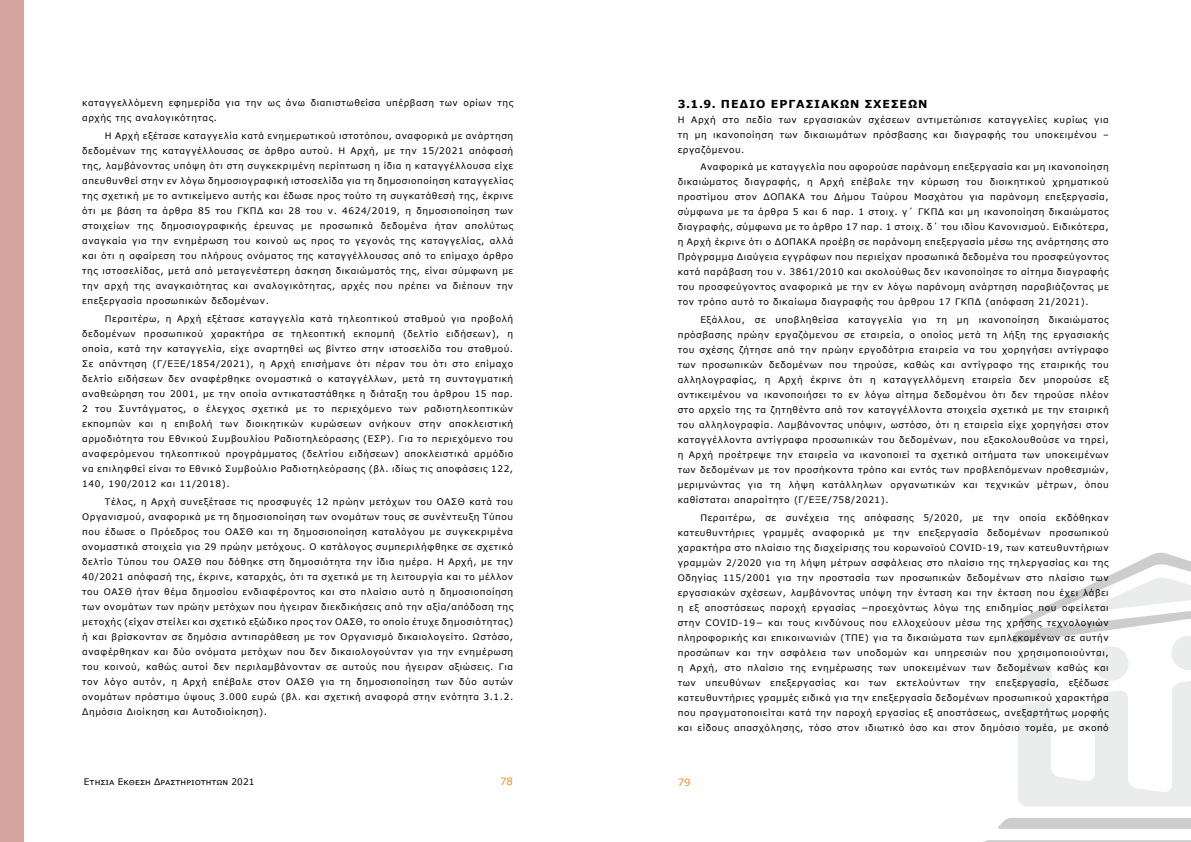
<style>
.page{position:relative;width:1191px;height:842px;background:#fff}
.page>*{position:absolute;margin:0;border:0;box-sizing:border-box;transform-origin:0 0}
.t1{font:700 11px "Verdana";letter-spacing:.085em;color:#000}
.t2{font:10px "Verdana";color:#f68a1e}
.t3{font:9px/15px "Verdana";letter-spacing:.06em;color:#000;text-align:justify}
.t4{font:9px "Verdana";color:#000}
</style>
<div class="page">
<div style="left:998px;top:818px;width:193px;height:11px;background:#cdcdcd"></div>
<svg style="left:984px;top:840px;width:207px;height:2px"></svg>
<div style="left:1094px;top:646px;width:34px;height:35px;background:#ebecec;border-radius:50%"></div>
<div style="left:1017px;top:657px;width:34px;height:34px;background:#ebecec;border-radius:50%"></div>
<svg style="left:1018px;top:679px;width:173px;height:127px"></svg>
<svg style="left:1012px;top:552px;width:179px;height:118px"></svg>
<div style="left:0;top:0;width:23px;height:842px;background:#d5a59f"></div>
<p class="t3" style="left:82px;top:95px;width:432px">καταγγελλόμενη εφημερίδα για την ως άνω διαπιστωθείσα υπέρβαση των ορίων της αρχής της αναλογικότητας.</p>
<p class="t3" style="left:82px;top:128px;width:432px;text-indent:23px">Η Αρχή εξέτασε καταγγελία κατά ενημερωτικού ιστοτόπου, αναφορικά με ανάρτηση δεδομένων της καταγγέλλουσας σε άρθρο αυτού. Η Αρχή, με την 15/2021 απόφασή της, λαμβάνοντας υπόψη ότι στη συγκεκριμένη περίπτωση η ίδια η καταγγέλλουσα είχε απευθυνθεί στην εν λόγω δημοσιογραφική ιστοσελίδα για τη δημοσιοποίηση καταγγελίας της σχετική με το αντικείμενο αυτής και έδωσε προς τούτο τη συγκατάθεσή της, έκρινε ότι με βάση τα άρθρα 85 του ΓΚΠΔ και 28 του ν. 4624/2019, η δημοσιοποίηση των στοιχείων της δημοσιογραφικής έρευνας με προσωπικά δεδομένα ήταν απολύτως αναγκαία για την ενημέρωση του κοινού ως προς το γεγονός της καταγγελίας, αλλά και ότι η αφαίρεση του πλήρους ονόματος της καταγγέλλουσας από το επίμαχο άρθρο της ιστοσελίδας, μετά από μεταγενέστερη άσκηση δικαιώματός της, είναι σύμφωνη με την αρχή της αναγκαιότητας και αναλογικότητας, αρχές που πρέπει να διέπουν την επεξεργασία προσωπικών δεδομένων.</p>
<p class="t3" style="left:82px;top:311px;width:432px;text-indent:23px">Περαιτέρω, η Αρχή εξέτασε καταγγελία κατά τηλεοπτικού σταθμού για προβολή δεδομένων προσωπικού χαρακτήρα σε τηλεοπτική εκπομπή (δελτίο ειδήσεων), η οποία, κατά την καταγγελία, είχε αναρτηθεί ως βίντεο στην ιστοσελίδα του σταθμού.<br>Σε απάντηση (Γ/ΕΞΕ/1854/2021), η Αρχή επισήμανε ότι πέραν του ότι στο επίμαχο δελτίο ειδήσεων δεν αναφέρθηκε ονομαστικά ο καταγγέλλων, μετά τη συνταγματική αναθεώρηση του 2001, με την οποία αντικαταστάθηκε η διάταξη του άρθρου 15 παρ.<br>2 του Συντάγματος, ο έλεγχος σχετικά με το περιεχόμενο των ραδιοτηλεοπτικών εκπομπών και η επιβολή των διοικητικών κυρώσεων ανήκουν στην αποκλειστική αρμοδιότητα του Εθνικού Συμβουλίου Ραδιοτηλεόρασης (ΕΣΡ). Για το περιεχόμενο του αναφερόμενου τηλεοπτικού προγράμματος (δελτίου ειδήσεων) αποκλειστικά αρμόδιο να επιληφθεί είναι το Εθνικό Συμβούλιο Ραδιοτηλεόρασης (βλ. ιδίως τις αποφάσεις 122, 140, 190/2012 και 11/2018).</p>
<p class="t3" style="left:82px;top:494px;width:432px;text-indent:23px">Τέλος, η Αρχή συνεξέτασε τις προσφυγές 12 πρώην μετόχων του ΟΑΣΘ κατά του Οργανισμού, αναφορικά με τη δημοσιοποίηση των ονομάτων τους σε συνέντευξη Τύπου που έδωσε ο Πρόεδρος του ΟΑΣΘ και τη δημοσιοποίηση καταλόγου με συγκεκριμένα ονομαστικά στοιχεία για 29 πρώην μετόχους. Ο κατάλογος συμπεριλήφθηκε σε σχετικό δελτίο Τύπου του ΟΑΣΘ που δόθηκε στη δημοσιότητα την ίδια ημέρα. Η Αρχή, με την 40/2021 απόφασή της, έκρινε, καταρχάς, ότι τα σχετικά με τη λειτουργία και το μέλλον του ΟΑΣΘ ήταν θέμα δημοσίου ενδιαφέροντος και στο πλαίσιο αυτό η δημοσιοποίηση των ονομάτων των πρώην μετόχων που ήγειραν διεκδικήσεις από την αξία/απόδοση της μετοχής (είχαν στείλει και σχετικό εξώδικο προς τον ΟΑΣΘ, το οποίο έτυχε δημοσιότητας) ή και βρίσκονταν σε δημόσια αντιπαράθεση με τον Οργανισμό δικαιολογείτο. Ωστόσο, αναφέρθηκαν και δύο ονόματα μετόχων που δεν δικαιολογούνταν για την ενημέρωση του κοινού, καθώς αυτοί δεν περιλαμβάνονταν σε αυτούς που ήγειραν αξιώσεις. Για τον λόγο αυτόν, η Αρχή επέβαλε στον ΟΑΣΘ για τη δημοσιοποίηση των δύο αυτών ονομάτων πρόστιμο ύψους 3.000 ευρώ (βλ. και σχετική αναφορά στην ενότητα 3.1.2.<br>Δημόσια Διοίκηση και Αυτοδιοίκηση).</p>
<p class="t1" style="left:677px;top:96px;width:251px">3.1.9. ΠΕΔΙΟ ΕΡΓΑΣΙΑΚΩΝ ΣΧΕΣΕΩΝ</p>
<p class="t3" style="left:677px;top:112px;width:432px">Η Αρχή στο πεδίο των εργασιακών σχέσεων αντιμετώπισε καταγγελίες κυρίως για τη μη ικανοποίηση των δικαιωμάτων πρόσβασης και διαγραφής του υποκειμένου – εργαζόμενου.</p>
<p class="t3" style="left:677px;top:160px;width:432px;text-indent:23px">Αναφορικά με καταγγελία που αφορούσε παράνομη επεξεργασία και μη ικανοποίηση δικαιώματος διαγραφής, η Αρχή επέβαλε την κύρωση του διοικητικού χρηματικού προστίμου στον ΔΟΠΑΚΑ του Δήμου Ταύρου Μοσχάτου για παράνομη επεξεργασία, σύμφωνα με τα άρθρα 5 και 6 παρ. 1 στοιχ. γ΄ ΓΚΠΔ και μη ικανοποίηση δικαιώματος διαγραφής, σύμφωνα με το άρθρο 17 παρ. 1 στοιχ. δ΄ του ιδίου Κανονισμού. Ειδικότερα, η Αρχή έκρινε ότι ο ΔΟΠΑΚΑ προέβη σε παράνομη επεξεργασία μέσω της ανάρτησης στο Πρόγραμμα Διαύγεια εγγράφων που περιείχαν προσωπικά δεδομένα του προσφεύγοντος κατά παράβαση του ν. 3861/2010 και ακολούθως δεν ικανοποίησε το αίτημα διαγραφής του προσφεύγοντος αναφορικά με την εν λόγω παράνομη ανάρτηση παραβιάζοντας με τον τρόπο αυτό το δικαίωμα διαγραφής του άρθρου 17 ΓΚΠΔ (απόφαση 21/2021).</p>
<p class="t3" style="left:677px;top:312px;width:432px;text-indent:23px">Εξάλλου, σε υποβληθείσα καταγγελία για τη μη ικανοποίηση δικαιώματος πρόσβασης πρώην εργαζόμενου σε εταιρεία, ο οποίος μετά τη λήξη της εργασιακής του σχέσης ζήτησε από την πρώην εργοδότρια εταιρεία να του χορηγήσει αντίγραφο των προσωπικών δεδομένων που τηρούσε, καθώς και αντίγραφο της εταιρικής του αλληλογραφίας, η Αρχή έκρινε ότι η καταγγελλόμενη εταιρεία δεν μπορούσε εξ αντικειμένου να ικανοποιήσει το εν λόγω αίτημα δεδομένου ότι δεν τηρούσε πλέον στο αρχείο της τα ζητηθέντα από τον καταγγέλλοντα στοιχεία σχετικά με την εταιρική του αλληλογραφία. Λαμβάνοντας υπόψιν, ωστόσο, ότι η εταιρεία είχε χορηγήσει στον καταγγέλλοντα αντίγραφα προσωπικών του δεδομένων, που εξακολουθούσε να τηρεί, η Αρχή προέτρεψε την εταιρεία να ικανοποιεί τα σχετικά αιτήματα των υποκειμένων των δεδομένων με τον προσήκοντα τρόπο και εντός των προβλεπόμενων προθεσμιών, μεριμνώντας για τη λήψη κατάλληλων οργανωτικών και τεχνικών μέτρων, όπου καθίσταται απαραίτητο (Γ/ΕΞΕ/758/2021).</p>
<p class="t3" style="left:677px;top:510px;width:432px;text-indent:23px">Περαιτέρω, σε συνέχεια της απόφασης 5/2020, με την οποία εκδόθηκαν κατευθυντήριες γραμμές αναφορικά με την επεξεργασία δεδομένων προσωπικού χαρακτήρα στο πλαίσιο της διαχείρισης του κορωνοϊού COVID-19, των κατευθυντήριων γραμμών 2/2020 για τη λήψη μέτρων ασφάλειας στο πλαίσιο της τηλεργασίας και της Οδηγίας 115/2001 για την προστασία των προσωπικών δεδομένων στο πλαίσιο των εργασιακών σχέσεων, λαμβάνοντας υπόψη την ένταση και την έκταση που έχει λάβει η εξ αποστάσεως παροχή εργασίας −προεχόντως λόγω της επιδημίας που οφείλεται στην COVID-19− και τους κινδύνους που ελλοχεύουν μέσω της χρήσης τεχνολογιών πληροφορικής και επικοινωνιών (ΤΠΕ) για τα δικαιώματα των εμπλεκομένων σε αυτήν προσώπων και την ασφάλεια των υποδομών και υπηρεσιών που χρησιμοποιούνται, η Αρχή, στο πλαίσιο της ενημέρωσης των υποκειμένων των δεδομένων καθώς και των υπευθύνων επεξεργασίας και των εκτελούντων την επεξεργασία, εξέδωσε κατευθυντήριες γραμμές ειδικά για την επεξεργασία δεδομένων προσωπικού χαρακτήρα που πραγματοποιείται κατά την παροχή εργασίας εξ αποστάσεως, ανεξαρτήτως μορφής και είδους απασχόλησης, τόσο στον ιδιωτικό όσο και στον δημόσιο τομέα, με σκοπό</p>
<p class="t4" style="left:84px;top:776px;width:172px">Eτησια Εκθεση Δραστηριοτητων 2021</p>
<p class="t2" style="left:500px;top:774px;width:14px">78</p>
<p class="t2" style="left:677px;top:775px;width:14px">79</p>
</div>
